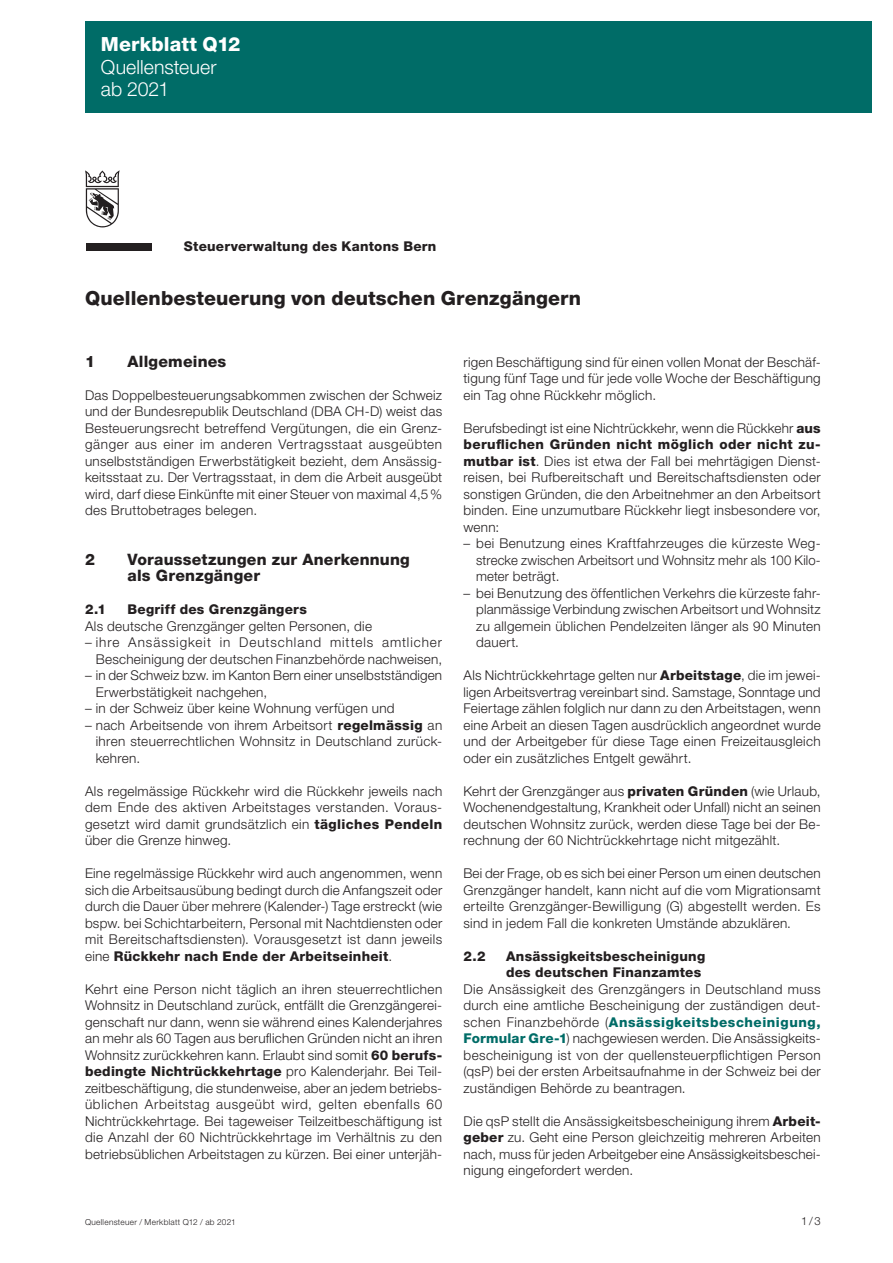
<style>
.page{position:relative;width:893px;height:1263px;background:#fff}
.page>*{position:absolute;margin:0;border:0;box-sizing:border-box;transform-origin:0 0}
.Haupttitel{font:800 19.5px "Helvetica Neue LT Std";letter-spacing:.005em;color:#231f20}
.t1{font:300 19.5px "Helvetica Neue LT Std";letter-spacing:.005em;color:#fff}
.t2{font:800 19.5px "Helvetica Neue LT Std";letter-spacing:.005em;color:#fff}
.Untertitel{font:800 15.75px/16.5px "Helvetica Neue LT Std";letter-spacing:.015em;color:#231f20}
.GT{font:300 13.5px/16.5px "Helvetica Neue LT Std";letter-spacing:.02em;color:#231f20;text-align:justify}
.Zwischentitel{font:800 13.5px/16.5px "Helvetica Neue LT Std";letter-spacing:.02em;color:#231f20}
.GT-2{font:800 13.5px "Helvetica Neue LT Std";letter-spacing:.02em;color:#231f20}
.t3{font:300 11.25px "Helvetica Neue LT Std";color:#231f20}
.t4{font:300 8.25px "Helvetica Neue LT Std";letter-spacing:.035em;color:#231f20}
.s1{font-weight:800}
.s2{font-weight:800;color:#006c67}
</style>
<div class="page">
<svg style="left:85px;top:170px;width:35px;height:57px"></svg>
<div style="left:86px;top:244px;width:66px;height:7px;background:#231f20"></div>
<div style="left:85px;top:21px;width:787px;height:92px;background:#006c67"></div>
<p class="t2" style="left:101px;top:33px;width:141px">Merkblatt Q12</p>
<p class="t1" style="left:101px;top:55px;width:117px">Quellensteuer</p>
<p class="t1" style="left:101px;top:77px;width:70px">ab 2021</p>
<p class="GT-2" style="left:184px;top:238px;width:254px">Steuerverwaltung des Kantons Bern</p>
<h1 class="Haupttitel" style="left:85px;top:286px;width:497px">Quellenbesteuerung von deutschen Grenzgängern</h1>
<h2 class="Untertitel" style="left:85px;top:353px;width:11px">1</h2>
<h2 class="Untertitel" style="left:128px;top:353px;width:100px">Allgemeines</h2>
<p class="GT" style="left:85px;top:386px;width:359px">Das Doppelbesteuerungsabkommen zwischen der Schweiz und der Bundesrepublik Deutschland (DBA CH-D) weist das Besteuerungsrecht betreffend Vergütungen, die ein Grenz&shy;gänger aus einer im anderen Vertragsstaat ausgeübten unselbstständigen Erwerbstätigkeit bezieht, dem Ansässig&shy;keitsstaat zu. Der Vertragsstaat, in dem die Arbeit ausgeübt wird, darf diese Einkünfte mit einer Steuer von maximal 4,5% des Bruttobetrages belegen.</p>
<h2 class="Untertitel" style="left:85px;top:551px;width:11px">2</h2>
<h2 class="Untertitel" style="left:128px;top:551px;width:284px">Voraussetzungen zur Anerkennung als Grenzgänger</h2>
<h3 class="Zwischentitel" style="left:85px;top:601px;width:22px">2.1</h3>
<h3 class="Zwischentitel" style="left:128px;top:601px;width:181px">Begriff des Grenzgängers</h3>
<p class="GT" style="left:85px;top:617px;width:288px">Als deutsche Grenzgänger gelten Personen, die</p>
<p class="GT" style="left:85px;top:634px;width:359px;text-align:right">– ihre Ansässigkeit in Deutschland mittels amtlicher<br>Bescheinigung der deutschen Finanzbehörde nachweisen,</p>
<p class="GT" style="left:96px;top:667px;width:348px;text-indent:-11px">– in der Schweiz bzw. im Kanton Bern einer unselbstständigen<br>Erwerbstätigkeit nachgehen,</p>
<p class="GT" style="left:85px;top:700px;width:311px">– in der Schweiz über keine Wohnung verfügen und</p>
<p class="GT" style="left:96px;top:716px;width:348px;text-indent:-11px">– nach Arbeitsende von ihrem Arbeitsort <span class="s1">regelmässig</span> an ihren steuerrechtlichen Wohnsitz in Deutschland zurück&shy;kehren.</p>
<p class="GT" style="left:85px;top:782px;width:359px;text-align:left">Als regelmässige Rückkehr wird die Rückkehr jeweils nach dem Ende des aktiven Arbeitstages verstanden. Voraus&shy;gesetzt wird damit grundsätzlich ein <span class="s1">tägliches Pendeln </span>über die Grenze hinweg.</p>
<p class="GT" style="left:85px;top:865px;width:359px">Eine regelmässige Rückkehr wird auch angenommen, wenn sich die Arbeitsausübung bedingt durch die Anfangszeit oder durch die Dauer über mehrere (Kalender-) Tage erstreckt (wie bspw. bei Schichtarbeitern, Personal mit Nachtdiensten oder mit Bereitschaftsdiensten). Vorausgesetzt ist dann jeweils eine <span class="s1">Rückkehr nach Ende der Arbeitseinheit</span>.</p>
<p class="GT" style="left:85px;top:980px;width:359px">Kehrt eine Person nicht täglich an ihren steuerrechtlichen Wohnsitz in Deutschland zurück, entfällt die Grenzgängerei&shy;genschaft nur dann, wenn sie während eines Kalenderjahres an mehr als 60 Tagen aus beruflichen Gründen nicht an ihren Wohnsitz zurückkehren kann. Erlaubt sind somit <span class="s1">60 berufs&shy;bedingte Nichtrückkehrtage</span> pro Kalenderjahr. Bei Teil&shy;zeitbeschäftigung, die stundenweise, aber an jedem betriebs&shy;üblichen Arbeitstag ausgeübt wird, gelten ebenfalls 60<br>Nichtrückkehrtage. Bei tageweiser Teilzeitbeschäftigung ist die Anzahl der 60 Nichtrückkehrtage im Verhältnis zu den betriebsüblichen Arbeitstagen zu kürzen. Bei einer unterjäh-</p>
<p class="GT" style="left:463px;top:353px;width:359px">rigen Beschäftigung sind für einen vollen Monat der Beschäf&shy;tigung fünf Tage und für jede volle Woche der Beschäftigung ein Tag ohne Rückkehr möglich.</p>
<p class="GT" style="left:463px;top:419px;width:359px">Berufsbedingt ist eine Nichtrückkehr, wenn die Rückkehr <span class="s1">aus beruflichen Gründen nicht möglich oder nicht zu&shy;mutbar ist</span>. Dies ist etwa der Fall bei mehrtägigen Dienst&shy;reisen, bei Rufbereitschaft und Bereitschaftsdiensten oder sonstigen Gründen, die den Arbeitnehmer an den Arbeitsort binden. Eine unzumutbare Rückkehr liegt insbesondere vor, wenn:</p>
<p class="GT" style="left:476px;top:535px;width:346px;text-indent:-13px">– bei Benutzung eines Kraftfahrzeuges die kürzeste Weg&shy;strecke zwischen Arbeitsort und Wohnsitz mehr als 100 Kilo&shy;meter beträgt.</p>
<p class="GT" style="left:476px;top:584px;width:346px;text-indent:-13px">– bei Benutzung des öffentlichen Verkehrs die kürzeste fahr&shy;planmässige Verbindung zwischen Arbeitsort und Wohnsitz zu allgemein üblichen Pendelzeiten länger als 90 Minuten dauert.</p>
<p class="GT" style="left:463px;top:667px;width:359px">Als Nichtrückkehrtage gelten nur <span class="s1">Arbeitstage</span>, die im jewei&shy;ligen Arbeitsvertrag vereinbart sind. Samstage, Sonntage und Feiertage zählen folglich nur dann zu den Arbeitstagen, wenn eine Arbeit an diesen Tagen ausdrücklich angeordnet wurde und der Arbeitgeber für diese Tage einen Freizeitausgleich oder ein zusätzliches Entgelt gewährt.</p>
<p class="GT" style="left:463px;top:782px;width:359px">Kehrt der Grenzgänger aus <span class="s1">privaten Gründen</span> (wie Urlaub, Wochenendgestaltung, Krankheit oder Unfall) nicht an seinen deutschen Wohnsitz zurück, werden diese Tage bei der Be&shy;rechnung der 60 Nichtrückkehrtage nicht mitgezählt.</p>
<p class="GT" style="left:463px;top:865px;width:359px">Bei der Frage, ob es sich bei einer Person um einen deutschen Grenzgänger handelt, kann nicht auf die vom Migrationsamt erteilte Grenzgänger-Bewilligung (G) abgestellt werden. Es sind in jedem Fall die konkreten Umstände abzuklären.</p>
<h3 class="Zwischentitel" style="left:463px;top:948px;width:24px">2.2</h3>
<h3 class="Zwischentitel" style="left:506px;top:948px;width:201px">Ansässigkeitsbescheinigung des deutschen Finanzamtes</h3>
<p class="GT" style="left:463px;top:980px;width:359px">Die Ansässigkeit des Grenzgängers in Deutschland muss durch eine amtliche Bescheinigung der zuständigen deut&shy;schen Finanzbehörde (<span class="s2">Ansässigkeitsbescheinigung,</span></p>
<p class="GT" style="left:463px;top:1030px;width:359px"><span class="s2">Formular Gre-1</span>) nachgewiesen werden. Die Ansässigkeits-</p>
<p class="GT" style="left:463px;top:1046px;width:359px">bescheinigung ist von der quellensteuerpflichtigen Person (qsP) bei der ersten Arbeitsaufnahme in der Schweiz bei der zuständigen Behörde zu beantragen.</p>
<p class="GT" style="left:463px;top:1112px;width:359px">Die qsP stellt die Ansässigkeitsbescheinigung ihrem <span class="s1">Arbeit-</span></p>
<p class="GT" style="left:463px;top:1129px;width:359px"><span class="s1">geber</span> zu. Geht eine Person gleichzeitig mehreren Arbeiten nach, muss für jeden Arbeitgeber eine Ansässigkeitsbeschei&shy;nigung eingefordert werden.</p>
<p class="t4" style="left:85px;top:1217px;width:152px">Quellensteuer / Merkblatt Q12 / ab 2021</p>
<p class="t3" style="left:801px;top:1214px;width:21px">1/3</p>
</div>
